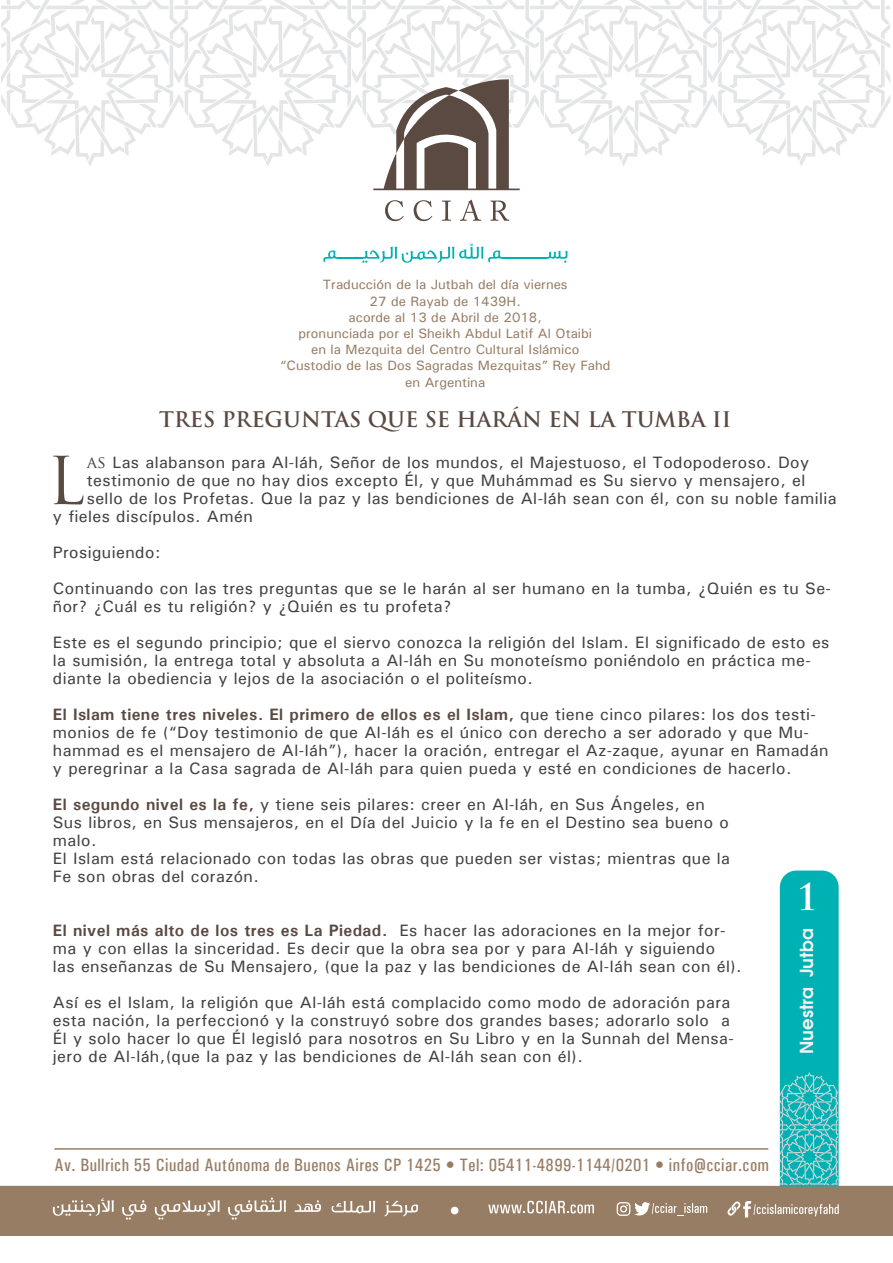
<style>
.page{position:relative;width:893px;height:1263px;background:#fff}
.page>*{position:absolute;margin:0;border:0;box-sizing:border-box;transform-origin:0 0}
.t1{font:64.35px "Trajan Pro";color:#5a4a42}
.t2{font:700 36px "Trajan Pro";color:#fff}
.t3{font:700 21px "Trajan Pro";color:#5a4a42}
.t4{font:500 condensed 18px "Univers";letter-spacing:.025em;color:#977d64}
.t5{font:600 18px "Avant Garde";color:#f1f1f2}
.t6{font:500 16.5px/18px "Univers";letter-spacing:.025em;color:#414042}
.t7{font:500 13.5px/16.2px "Univers";color:#977d64;text-align:center}
.s1{font-family:"Trajan Pro";font-weight:400}
.s2{font-weight:700;color:#5a4a42}
</style>
<div class="page">
<div style="left:0;top:1184px;width:893px;height:52px;background:#977d64"></div>
<svg style="left:780px;top:870px;width:59px;height:316px;background:#19b5b7"></svg>
<div style="left:451px;top:1207px;width:7px;height:7px;background:#fff;border-radius:50%"></div>
<svg style="left:617px;top:1202px;width:90px;height:14px"></svg>
<svg style="left:727px;top:1201px;width:112px;height:16px;background:#af9b88"></svg>
<svg style="left:488px;top:1201px;width:106px;height:12px"></svg>
<svg style="left:332px;top:1201px;width:43px;height:12px"></svg>
<svg style="left:384px;top:1201px;width:34px;height:15px"></svg>
<svg style="left:53px;top:1198px;width:61px;height:18px"></svg>
<svg style="left:122px;top:1200px;width:24px;height:19px"></svg>
<svg style="left:155px;top:1200px;width:65px;height:19px"></svg>
<svg style="left:228px;top:1197px;width:58px;height:22px"></svg>
<svg style="left:294px;top:1200px;width:27px;height:12px"></svg>
<hr style="left:54px;top:1148px;width:714px;height:2px;background:#977d64">
<svg style="left:385px;top:200px;width:19px;height:21px"></svg>
<svg style="left:414px;top:200px;width:18px;height:21px"></svg>
<svg style="left:442px;top:201px;width:9px;height:20px"></svg>
<svg style="left:460px;top:200px;width:21px;height:21px"></svg>
<svg style="left:491px;top:201px;width:18px;height:20px"></svg>
<svg style="left:1px;top:0;width:889px;height:190px"></svg>
<svg style="left:323px;top:243px;width:244px;height:20px"></svg>
<p class="t7" style="left:280px;top:276px;width:332px">Traducción de la Jutbah del día viernes<br>27 de Rayab de 1439H.<br>acorde al 13 de Abril de 2018,<br>pronunciada por el Sheikh Abdul Latif Al Otaibi<br>en la Mezquita del Centro Cultural Islámico “Custodio de las Dos Sagradas Mezquitas” Rey Fahd en Argentina</p>
<p class="t3" style="left:159px;top:406px;width:574px">TRES PREGUNTAS QUE SE HARÁN EN LA TUMBA II</p>
<h1 class="t1" style="left:47px;top:440px;width:40px">L</h1>
<p class="t6" style="left:87px;top:453px;width:724px"><span class="s1">as</span> Las alabanson para Al-láh, Señor de los mundos, el Majestuoso, el Todopoderoso. Doy</p>
<p class="t6" style="left:87px;top:471px;width:720px">testimonio de que no hay dios excepto Él, y que Muhámmad es Su siervo y mensajero, el</p>
<p class="t6" style="left:87px;top:489px;width:751px">sello de los Profetas. Que la paz y las bendiciones de Al-láh sean con él, con su noble familia</p>
<p class="t6" style="left:53px;top:507px;width:202px">y fieles discípulos. Amén</p>
<p class="t6" style="left:53px;top:534px;width:780px;line-height:36px">Prosiguiendo:<br>Continuando con las tres preguntas que se le harán al ser humano en la tumba, ¿Quién es tu Se-</p>
<p class="t6" style="left:53px;top:588px;width:778px;line-height:36px">ñor? ¿Cuál es tu religión? y ¿Quién es tu profeta?<br>Este es el segundo principio; que el siervo conozca la religión del Islam. El significado de esto es</p>
<p class="t6" style="left:53px;top:651px;width:759px">la sumisión, la entrega total y absoluta a Al-láh en Su monoteísmo poniéndolo en práctica me&shy;diante la obediencia y lejos de la asociación o el politeísmo.</p>
<p class="t6" style="left:53px;top:705px;width:777px"><span class="s2">El Islam tiene tres niveles. El primero de ellos es el Islam,</span> que tiene cinco pilares: los dos testi&shy;monios de fe (“Doy testimonio de que Al-láh es el único con derecho a ser adorado y que Mu&shy;hammad es el mensajero de Al-láh”), hacer la oración, entregar el Az-zaque, ayunar en Ramadán y peregrinar a la Casa sagrada de Al-láh para quien pueda y esté en condiciones de hacerlo.</p>
<p class="t6" style="left:53px;top:795px;width:679px"><span class="s2">El segundo nivel es la fe,</span> y tiene seis pilares: creer en Al-láh, en Sus Ángeles, en Sus libros, en Sus mensajeros, en el Día del Juicio y la fe en el Destino sea bueno o malo.<br>El Islam está relacionado con todas las obras que pueden ser vistas; mientras que la Fe son obras del corazón.</p>
<h2 class="t2" style="left:796px;top:875px;width:23px">1</h2>
<p class="t6" style="left:53px;top:921px;width:690px"><span class="s2">El nivel más alto de los tres es La Piedad.</span> Es hacer las adoraciones en la mejor for&shy;ma y con ellas la sinceridad. Es decir que la obra sea por y para Al-láh y siguiendo<br>las enseñanzas de Su Mensajero, (que la paz y las bendiciones de Al-láh sean con él).</p>
<p class="t6" style="left:53px;top:993px;width:682px">Así es el Islam, la religión que Al-láh está complacido como modo de adoración para esta nación, la perfeccionó y la construyó sobre dos grandes bases; adorarlo solo a Él y solo hacer lo que Él legisló para nosotros en Su Libro y en la Sunnah del Mensa&shy;jero de Al-láh,(que la paz y las bendiciones de Al-láh sean con él).</p>
<p class="t5" style="left:794px;top:1054px;width:127px;rotate:-90deg">Nuestra Jutba</p>
<p class="t4" style="left:54px;top:1154px;width:716px">Av. Bullrich 55 Ciudad Autónoma de Buenos Aires CP 1425 • Tel: 05411-4899-1144/0201 • info@cciar.com</p>
</div>
